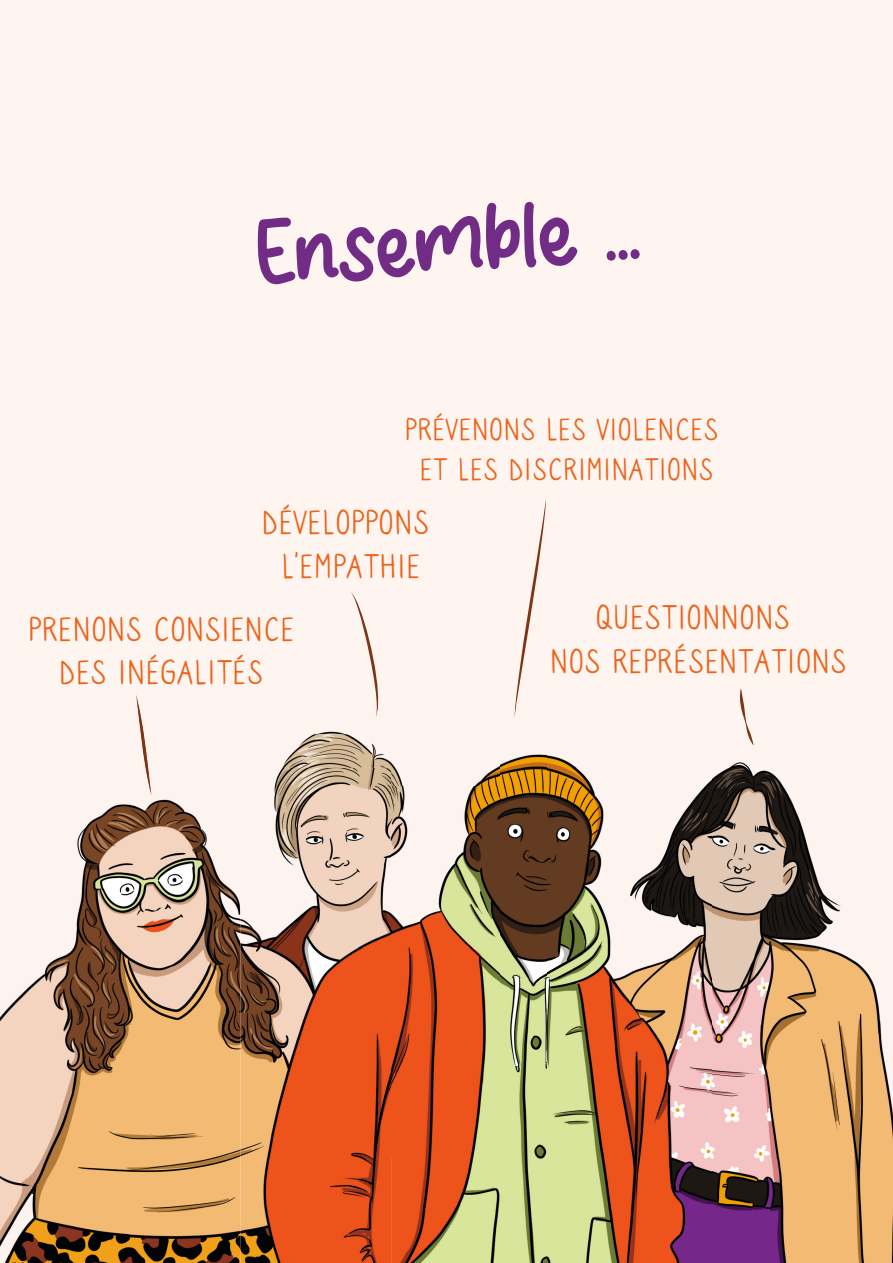
<style>
.page{position:relative;width:893px;height:1263px;background:#fef4f0}
.page>*{position:absolute;margin:0;border:0;box-sizing:border-box;transform-origin:0 0}
.t1{font:90px "Prilly Monly";color:#712d85}
.t2{font:36px/43.2px "Caroni";color:#ec641b;text-align:center}
.t3{font:33px/39.6px "Caroni";color:#ec641b;text-align:center}
</style>
<div class="page">
<svg style="left:136px;top:695px;width:3px;height:10px"></svg>
<svg style="left:739px;top:689px;width:15px;height:56px"></svg>
<svg style="left:351px;top:592px;width:28px;height:125px"></svg>
<img style="left:137px;top:705px;width:11px;height:63px">
<svg style="left:515px;top:499px;width:31px;height:214px"></svg>
<img style="left:712px;top:762px;width:181px;height:501px">
<img style="left:0;top:768px;width:391px;height:495px">
<img style="left:146px;top:768px;width:5px;height:28px">
<img style="left:546px;top:755px;width:166px;height:508px">
<img style="left:240px;top:734px;width:260px;height:53px">
<img style="left:391px;top:787px;width:109px;height:476px">
<img style="left:500px;top:754px;width:46px;height:509px">
<h1 class="t1" style="left:251px;top:195px;width:386px;rotate:-4deg">Ensemble ...</h1>
<p class="t3" style="left:404px;top:411px;width:316px">PRÉVENONS LES VIOLENCES<br>ET LES DISCRIMINATIONS</p>
<p class="t2" style="left:261px;top:502px;width:169px">DÉVELOPPONS<br>L’EMPATHIE</p>
<p class="t2" style="left:27px;top:609px;width:268px">PRENONS CONSIENCE<br>DES INÉGALITÉS</p>
<p class="t2" style="left:549px;top:597px;width:298px">QUESTIONNONS<br>NOS REPRÉSENTATIONS</p>
</div>
